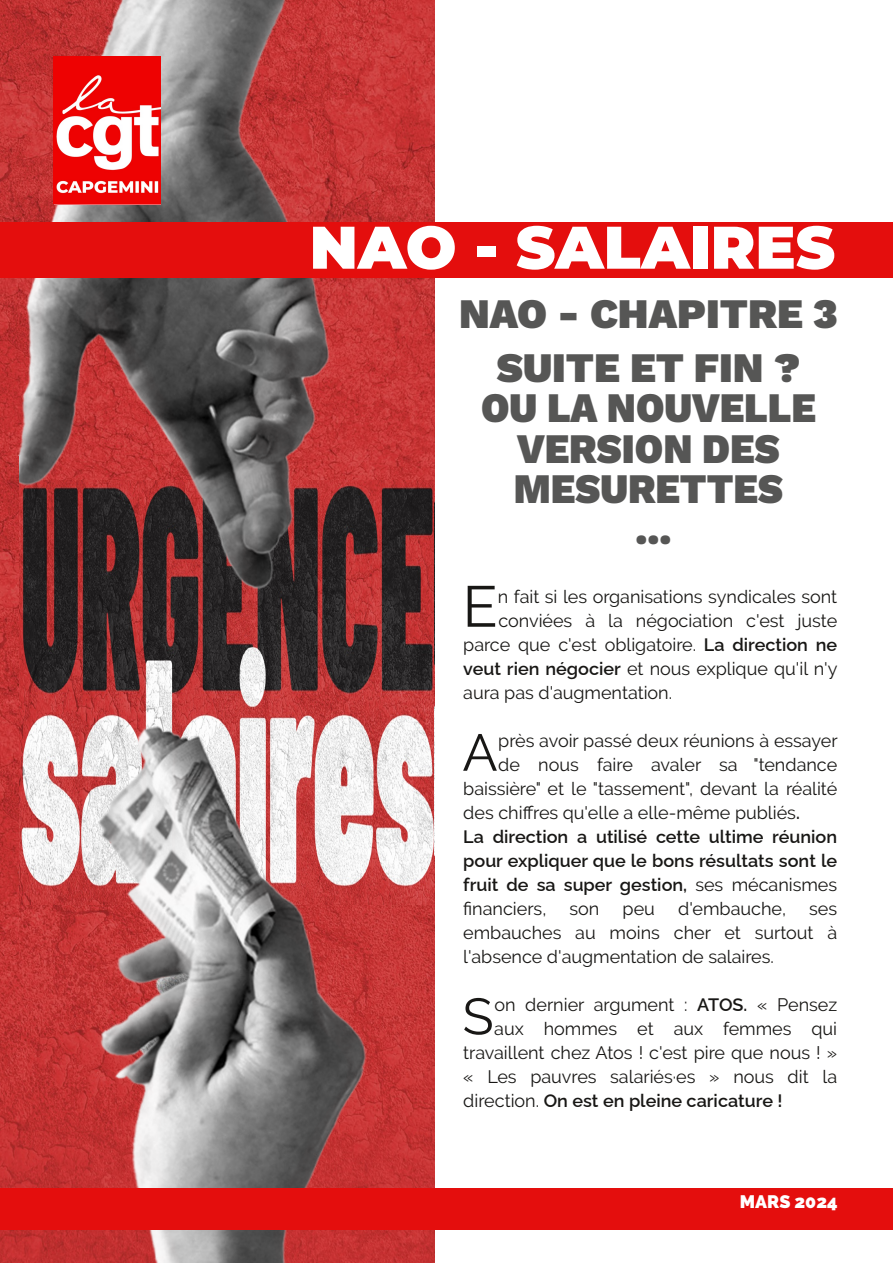
<style>
.page{position:relative;width:893px;height:1263px;background:#fff}
.page>*{position:absolute;margin:0;border:0;box-sizing:border-box;transform-origin:0 0}
.t1{font:900 60px "Montserrat";color:#fff}
.t2{font:57.6px "Raleway";color:#181715}
.t3{font:51.75px "Raleway";color:#181715}
.t4{font:51.15px "Raleway";color:#181715}
.t5{font:900 42px/40.5px "Work Sans";color:#565655;text-align:center;scale:.93 1}
.t6{font:900 42px/54px "Work Sans";color:#565655;text-align:center}
.t7{font:18px/24px "Raleway";letter-spacing:-.005em;color:#181715;text-align:justify}
.t8{font:600 18px "Raleway";color:#181715}
.t9{font:900 18px "Raleway";color:#fff}
.s1{font-weight:600}
.s2{font-weight:400}
</style>
<div class="page">
<img style="left:404px;top:0;width:30px;height:1263px">
<img style="left:404px;top:481px;width:30px;height:424px">
<img style="left:0;top:0;width:404px;height:566px">
<img style="left:0;top:566px;width:404px;height:697px">
<img style="left:0;top:457px;width:19px;height:498px">
<div style="left:0;top:1188px;width:893px;height:41px;background:#e40e0d"></div>
<div style="left:0;top:223px;width:893px;height:55px;background:#e40e0d"></div>
<img style="left:54px;top:57px;width:106px;height:146px">
<h1 class="t1" style="left:310px;top:211px;width:527px">NAO - SALAIRES</h1>
<h3 class="t6" style="left:459px;top:286px;width:380px">NAO - CHAPITRE 3<br>SUITE ET FIN ?</h3>
<h3 class="t5" style="left:481px;top:388px;width:361px">OU LA NOUVELLE<br>VERSION DES<br>MESURETTES<br>...</h3>
<h2 class="t2" style="left:462px;top:573px;width:37px">E</h2>
<p class="t7" style="left:498px;top:584px;width:341px">n fait si les organisations syndicales sont</p>
<p class="t7" style="left:498px;top:608px;width:340px">conviées à la négociation c'est juste</p>
<p class="t7" style="left:463px;top:632px;width:375px">parce que c'est obligatoire. <span class="s1">La direction ne</span></p>
<p class="t7" style="left:463px;top:656px;width:376px"><span class="s1">veut rien négocier</span> et nous explique qu'il n'y</p>
<p class="t7" style="left:463px;top:680px;width:210px">aura pas d'augmentation.</p>
<h3 class="t3" style="left:462px;top:722px;width:37px">A</h3>
<p class="t7" style="left:498px;top:728px;width:341px">près avoir passé deux réunions à essayer</p>
<p class="t7" style="left:498px;top:752px;width:340px">de nous faire avaler sa "tendance</p>
<p class="t7" style="left:463px;top:776px;width:375px">baissière" et le "tassement", devant la réalité</p>
<p class="t7" style="left:463px;top:800px;width:338px">des chiffres qu'elle a elle-même publiés<span class="s1">.</span></p>
<p class="t8" style="left:463px;top:826px;width:375px">La direction a utilisé cette ultime réunion</p>
<p class="t8" style="left:463px;top:850px;width:375px">pour expliquer que le bons résultats sont le</p>
<p class="t8" style="left:463px;top:874px;width:375px">fruit de sa super gestion, <span class="s2">ses mécanismes</span></p>
<p class="t7" style="left:463px;top:896px;width:85px">financiers,</p>
<p class="t7" style="left:570px;top:896px;width:31px">son</p>
<p class="t7" style="left:623px;top:896px;width:34px">peu</p>
<p class="t7" style="left:678px;top:896px;width:110px">d'embauche,</p>
<p class="t7" style="left:463px;top:896px;width:375px;text-indent:346px">ses embauches au moins cher et surtout à l'absence d'augmentation de salaires.</p>
<h3 class="t4" style="left:462px;top:986px;width:33px">S</h3>
<p class="t7" style="left:494px;top:992px;width:344px">on dernier argument : <span class="s1">ATOS.</span> « Pensez</p>
<p class="t7" style="left:494px;top:1016px;width:344px">aux hommes et aux femmes qui</p>
<p class="t7" style="left:463px;top:1040px;width:375px">travaillent chez Atos ! c'est pire que nous ! »</p>
<p class="t7" style="left:463px;top:1064px;width:375px">« Les pauvres salariés·es » nous dit la</p>
<p class="t8" style="left:463px;top:1090px;width:321px"><span class="s2">direction.</span> On est en pleine caricature !</p>
<p class="t9" style="left:740px;top:1190px;width:99px">MARS 2024</p>
</div>
